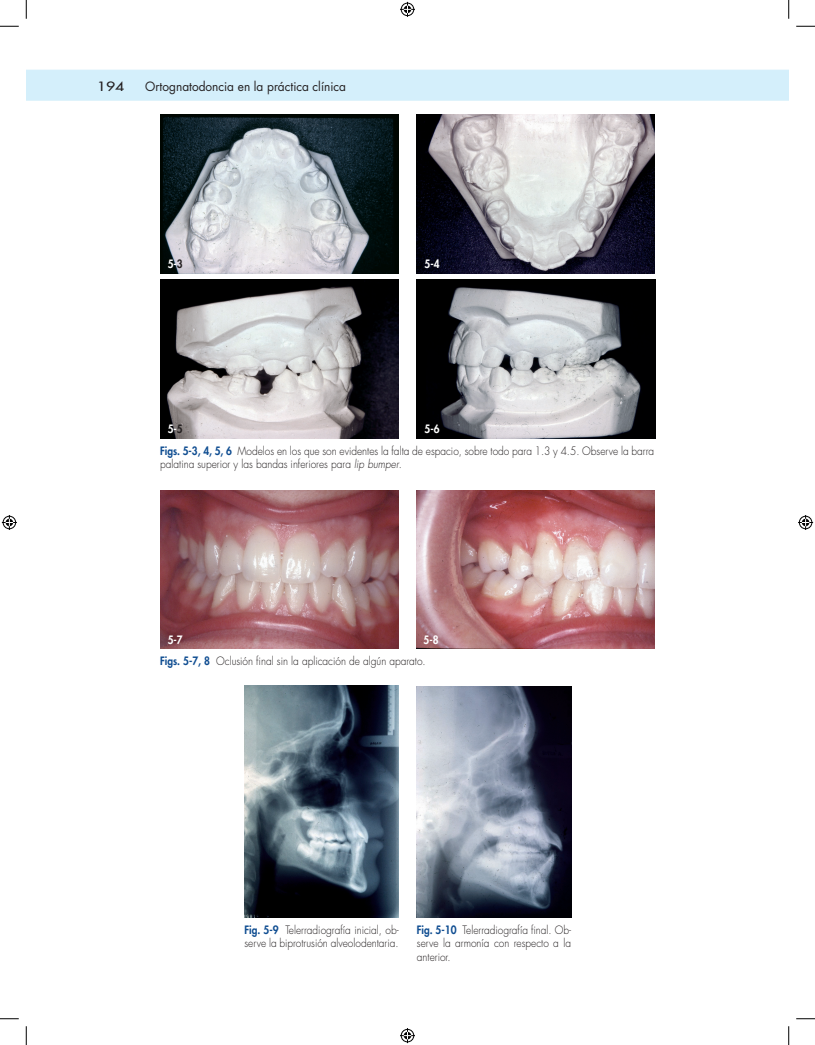
<style>
.page{position:relative;width:815px;height:1045px;background:#fff}
.page>*{position:absolute;margin:0;border:0;box-sizing:border-box;transform-origin:0 0}
.t1{font:12.5px "Futura Std";color:#231f20;scale:.95 1}
.t2{font:500 12.5px "Futura Std";color:#231f20;scale:1.25 1}
.t3{font:300 11.25px/13.5px "Futura Std";color:#231f20;scale:.9 1}
.t4{font:800 11.25px "Futura Std";color:#fff;scale:.9 1}
.s1{color:#231f20}
.s2{font-weight:800;color:#0f4d91}
.s3{font-style:italic}
</style>
<div class="page">
<div style="left:26px;top:70px;width:762px;height:31px;background:#d4effb"></div>
<img style="left:417px;top:686px;width:154px;height:231px">
<img style="left:160px;top:115px;width:238px;height:159px">
<img style="left:416px;top:115px;width:238px;height:158px">
<img style="left:160px;top:280px;width:238px;height:158px">
<img style="left:417px;top:280px;width:238px;height:158px">
<img style="left:160px;top:490px;width:238px;height:158px">
<img style="left:416px;top:490px;width:238px;height:158px">
<img style="left:244px;top:686px;width:154px;height:231px">
<svg style="left:0;top:25px;width:19px;height:2px"></svg>
<svg style="left:796px;top:25px;width:18px;height:2px"></svg>
<svg style="left:0;top:1018px;width:19px;height:1px"></svg>
<svg style="left:796px;top:1018px;width:18px;height:1px"></svg>
<svg style="left:25px;top:0;width:2px;height:19px"></svg>
<svg style="left:25px;top:1026px;width:2px;height:19px"></svg>
<svg style="left:788px;top:0;width:1px;height:19px"></svg>
<svg style="left:788px;top:1026px;width:1px;height:19px"></svg>
<svg style="left:400px;top:2px;width:15px;height:15px"></svg>
<svg style="left:400px;top:1028px;width:15px;height:15px"></svg>
<svg style="left:2px;top:515px;width:15px;height:15px"></svg>
<svg style="left:798px;top:515px;width:14px;height:15px"></svg>
<p class="t2" style="left:97px;top:78px;width:23px">194</p>
<p class="t1" style="left:145px;top:78px;width:213px">Ortognatodoncia en la práctica clínica</p>
<p class="t4" style="left:168px;top:257px;width:18px">5-<span class="s1">3</span></p>
<p class="t4" style="left:424px;top:257px;width:18px">5-4</p>
<p class="t4" style="left:168px;top:422px;width:18px">5-<span class="s1">5</span></p>
<p class="t4" style="left:424px;top:422px;width:18px">5-6</p>
<p class="t3" style="left:160px;top:444px;width:550px"><span class="s2">Figs. 5-3, 4, 5, 6</span> Modelos en los que son evidentes la falta de espacio, sobre todo para 1.3 y 4.5. Observe la barra palatina superior y las bandas inferiores para <span class="s3">lip bumper</span>.</p>
<p class="t4" style="left:168px;top:632px;width:18px">5-7</p>
<p class="t4" style="left:423px;top:632px;width:18px">5-8</p>
<p class="t3" style="left:160px;top:654px;width:296px"><span class="s2">Figs. 5-7, 8</span> Oclusión final sin la aplicación de algún aparato.</p>
<p class="t3" style="left:244px;top:923px;width:173px"><span class="s2">Fig. 5-9</span> Telerradiografía inicial, ob&shy;serve la biprotrusión alveolodentaria.</p>
<p class="t3" style="left:417px;top:923px;width:173px;text-align:justify"><span class="s2">Fig. 5-10</span> Telerradiografía final. Ob&shy;serve la armonía con respecto a la anterior.</p>
</div>
